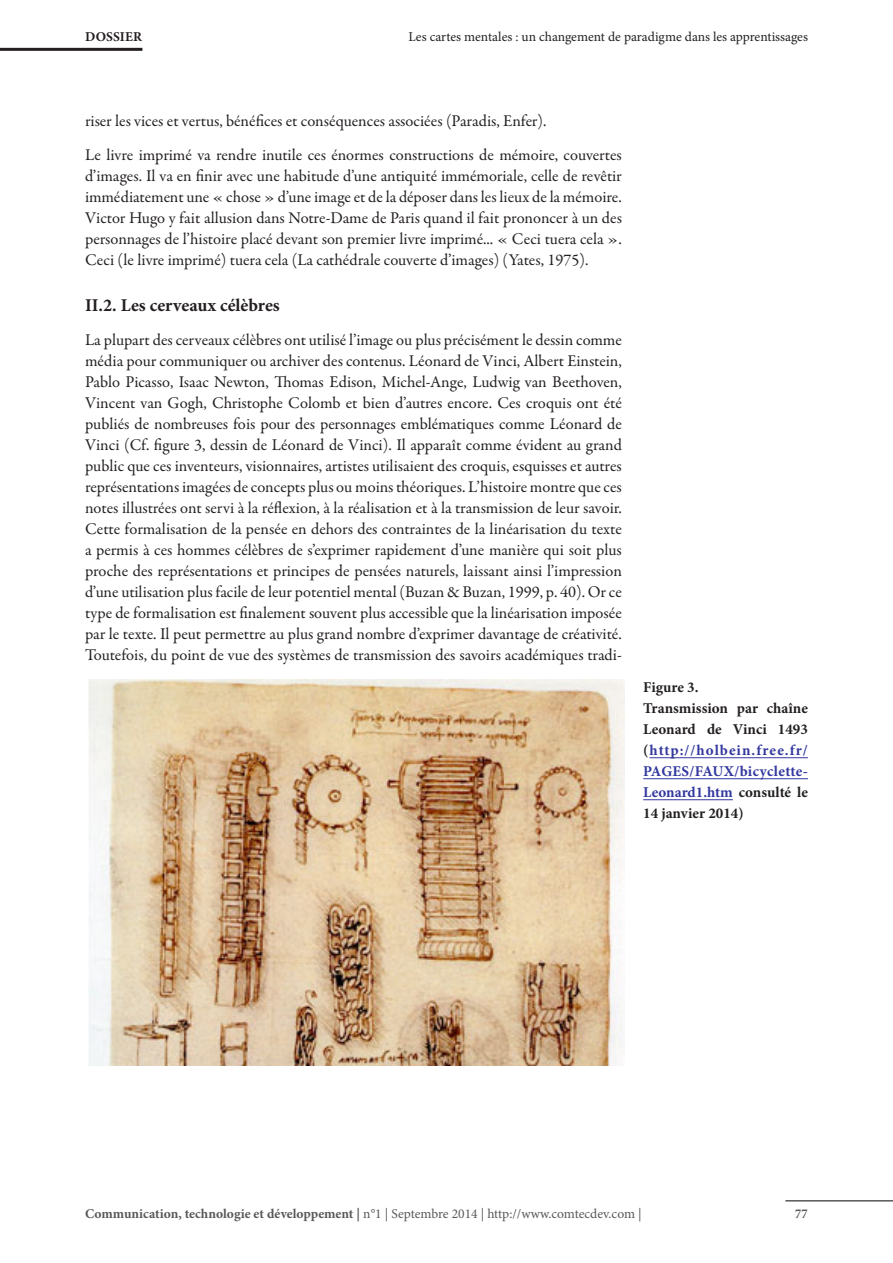
<style>
.page{position:relative;width:893px;height:1263px;background:#fff}
.page>*{position:absolute;margin:0;border:0;box-sizing:border-box;transform-origin:0 0}
.CORPS___Titre_H3{font:700 18px "Minion Pro";color:#231f20}
.CORPS___Paragraphe{font:16.5px/21px "Garamond Premr Pro";color:#231f20;text-align:justify}
.CORPS___Légende{font:700 15px/21px "Minion Pro";color:#231f20;text-align:justify}
.t1{font:13.5px "Minion Pro";color:#57585a}
.t2{font:13.5px "Minion Pro";color:#231f20}
.t3{font:700 13.5px "Minion Pro";letter-spacing:.01em;color:#231f20}
.t4{font:700 condensed 13.5px "Minion Pro";color:#57585a}
.s1{color:#32389e}
.s2{font-weight:700}
</style>
<div class="page">
<hr style="left:0;top:48px;width:142px;height:3px;background:#231f20">
<hr style="left:785px;top:1200px;width:108px;height:1px;background:#57585a">
<hr style="left:649px;top:757px;width:159px;height:1px;background:#32389e">
<hr style="left:643px;top:778px;width:165px;height:1px;background:#32389e">
<hr style="left:643px;top:799px;width:90px;height:1px;background:#32389e">
<img style="left:88px;top:679px;width:536px;height:386px">
<p class="t3" style="left:85px;top:28px;width:58px">DOSSIER</p>
<p class="t2" style="left:409px;top:28px;width:401px">Les cartes mentales : un changement de paradigme dans les apprentissages</p>
<p class="CORPS___Paragraphe" style="left:85px;top:111px;width:463px">riser les vices et vertus, bénéfices et conséquences associées (Paradis, Enfer).</p>
<p class="CORPS___Paragraphe" style="left:85px;top:144px;width:538px">Le livre imprimé va rendre inutile ces énormes constructions de mémoire, couvertes d’images. Il va en finir avec une habitude d’une antiquité immémoriale, celle de revêtir immédiatement une « chose » d’une image et de la déposer dans les lieux de la mémoire.<br>Victor Hugo y fait allusion dans Notre-Dame de Paris quand il fait prononcer à un des personnages de l’histoire placé devant son premier livre imprimé... « Ceci tuera cela ».<br>Ceci (le livre imprimé) tuera cela (La cathédrale couverte d’images) (Yates, 1975).</p>
<p class="CORPS___Titre_H3" style="left:85px;top:293px;width:196px">II.2. Les cerveaux célèbres</p>
<p class="CORPS___Paragraphe" style="left:85px;top:330px;width:538px">La plupart des cerveaux célèbres ont utilisé l’image ou plus précisément le dessin comme média pour communiquer ou archiver des contenus. Léonard de Vinci, Albert Einstein, Pablo Picasso, Isaac Newton, Thomas Edison, Michel-Ange, Ludwig van Beethoven, Vincent van Gogh, Christophe Colomb et bien d’autres encore. Ces croquis ont été publiés de nombreuses fois pour des personnages emblématiques comme Léonard de Vinci (Cf. figure 3, dessin de Léonard de Vinci). Il apparaît comme évident au grand public que ces inventeurs, visionnaires, artistes utilisaient des croquis, esquisses et autres représentations imagées de concepts plus ou moins théoriques. L’histoire montre que ces notes illustrées ont servi à la réflexion, à la réalisation et à la transmission de leur savoir.<br>Cette formalisation de la pensée en dehors des contraintes de la linéarisation du texte a permis à ces hommes célèbres de s’exprimer rapidement d’une manière qui soit plus proche des représentations et principes de pensées naturels, laissant ainsi l’impression d’une utilisation plus facile de leur potentiel mental (Buzan &amp; Buzan, 1999, p. 40). Or ce type de formalisation est finalement souvent plus accessible que la linéarisation imposée par le texte. Il peut permettre au plus grand nombre d’exprimer davantage de créativité.<br>Toutefois, du point de vue des systèmes de transmission des savoirs académiques tradi-</p>
<p class="CORPS___Légende" style="left:643px;top:676px;width:57px">Figure 3.</p>
<p class="CORPS___Légende" style="left:643px;top:697px;width:166px">Transmission par chaîne Leonard de Vinci 1493 (<span class="s1">http://holbein.free.fr/ PAGES/FAUX/bicyclette-Leonard1.htm</span> consulté le 14 janvier 2014)</p>
<p class="t1" style="left:85px;top:1204px;width:558px"><span class="s2">Communication, technologie et développement |</span> n°1 | Septembre 2014 | http://www.comtecdev.com |</p>
<p class="t4" style="left:795px;top:1204px;width:14px">77</p>
</div>
